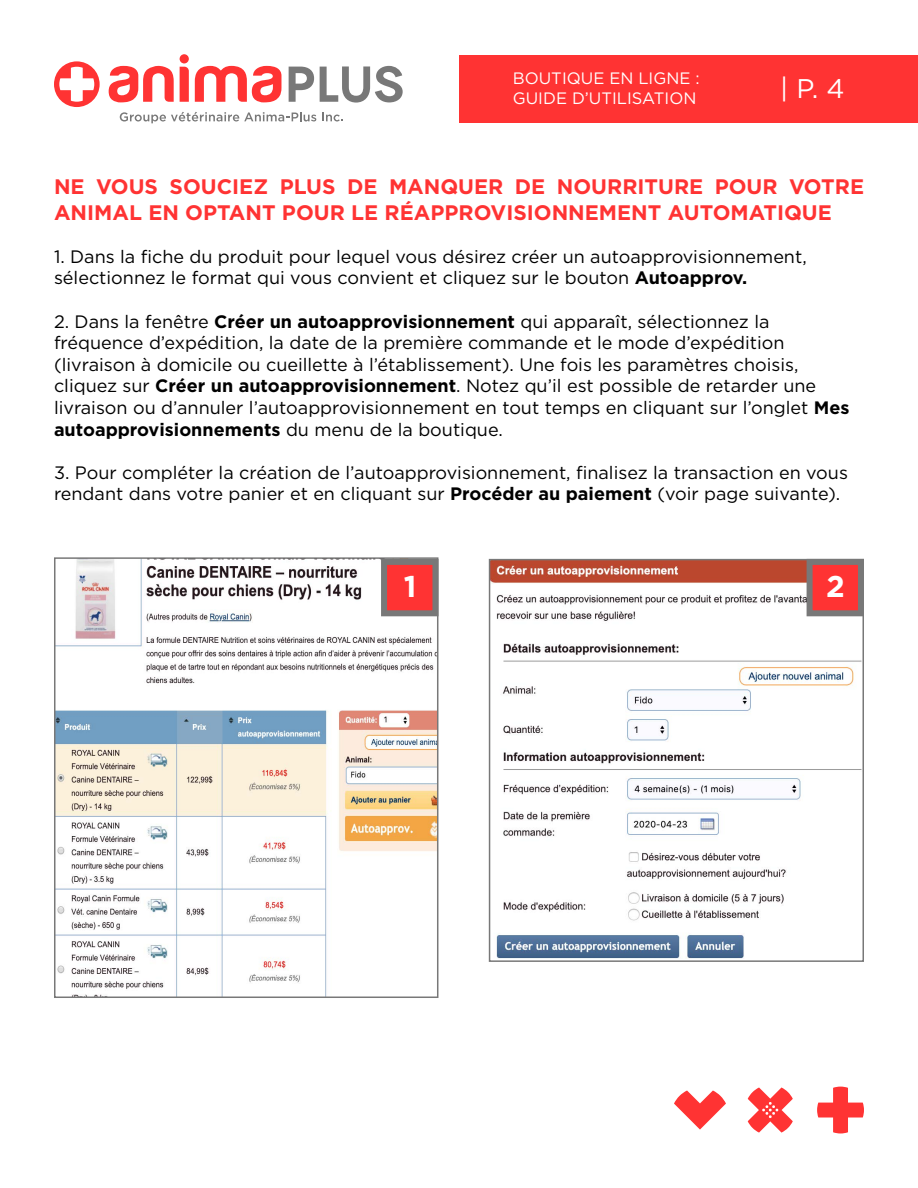
<style>
.page{position:relative;width:918px;height:1188px;background:#fff}
.page>*{position:absolute;margin:0;border:0;box-sizing:border-box;transform-origin:0 0}
.t1{font:700 30px "Gotham";color:#fff}
.t2{font:27px "Gotham";color:#fff}
.t3{font:700 21px/25.2px "Gotham";color:#f33}
.t4{font:18px/21.6px "Gotham";color:#000}
.t5{font:16.5px/19.8px "Gotham";color:#fff}
.s1{font-weight:700}
</style>
<div class="page">
<svg style="left:817px;top:1087px;width:47px;height:46px"></svg>
<svg style="left:674px;top:1090px;width:52px;height:40px"></svg>
<svg style="left:748px;top:1087px;width:45px;height:46px"></svg>
<svg style="left:54px;top:61px;width:46px;height:46px"></svg>
<svg style="left:180px;top:67px;width:9px;height:35px"></svg>
<div style="left:180px;top:54px;width:9px;height:9px;background:#f33;border-radius:50%"></div>
<svg style="left:109px;top:66px;width:65px;height:36px"></svg>
<svg style="left:195px;top:66px;width:86px;height:36px"></svg>
<svg style="left:289px;top:67px;width:25px;height:35px"></svg>
<svg style="left:320px;top:66px;width:83px;height:37px"></svg>
<svg style="left:322px;top:113px;width:21px;height:8px"></svg>
<svg style="left:120px;top:112px;width:196px;height:11px"></svg>
<div style="left:459px;top:55px;width:459px;height:68px;background:#f33"></div>
<img style="left:492px;top:562px;width:369px;height:397px">
<div style="left:489px;top:559px;width:375px;height:403px;border:2px solid #787878"></div>
<img style="left:57px;top:560px;width:378px;height:435px">
<div style="left:54px;top:557px;width:384px;height:441px;border:2px solid #787878"></div>
<div style="left:807px;top:559px;width:57px;height:57px;background:#f33;border:6px solid #787878"></div>
<div style="left:381px;top:559px;width:57px;height:57px;background:#f33;border:6px solid #787878"></div>
<p class="t5" style="left:513px;top:68px;width:188px">BOUTIQUE EN LIGNE :<br>GUIDE D’UTILISATION</p>
<h2 class="t2" style="left:780px;top:71px;width:66px">| P. 4</h2>
<p class="t3" style="left:54px;top:174px;width:812px">NE VOUS SOUCIEZ PLUS DE MANQUER DE NOURRITURE POUR VOTRE<br>ANIMAL EN OPTANT POUR LE RÉAPPROVISIONNEMENT AUTOMATIQUE</p>
<p class="t4" style="left:54px;top:245px;width:754px">1. Dans la fiche du produit pour lequel vous désirez créer un autoapprovisionnement, sélectionnez le format qui vous convient et cliquez sur le bouton <span class="s1">Autoapprov.</span></p>
<p class="t4" style="left:54px;top:310px;width:797px">2. Dans la fenêtre <span class="s1">Créer un autoapprovisionnement</span> qui apparaît, sélectionnez la fréquence d’expédition, la date de la première commande et le mode d’expédition (livraison à domicile ou cueillette à l’établissement). Une fois les paramètres choisis, cliquez sur <span class="s1">Créer un autoapprovisionnement</span>. Notez qu’il est possible de retarder une livraison ou d’annuler l’autoapprovisionnement en tout temps en cliquant sur l’onglet <span class="s1">Mes autoapprovisionnements</span> du menu de la boutique.</p>
<p class="t4" style="left:54px;top:461px;width:796px">3. Pour compléter la création de l’autoapprovisionnement, finalisez la transaction en vous rendant dans votre panier et en cliquant sur <span class="s1">Procéder au paiement</span> (voir page suivante).</p>
<h1 class="t1" style="left:404px;top:566px;width:14px">1</h1>
<h1 class="t1" style="left:826px;top:566px;width:20px">2</h1>
</div>
